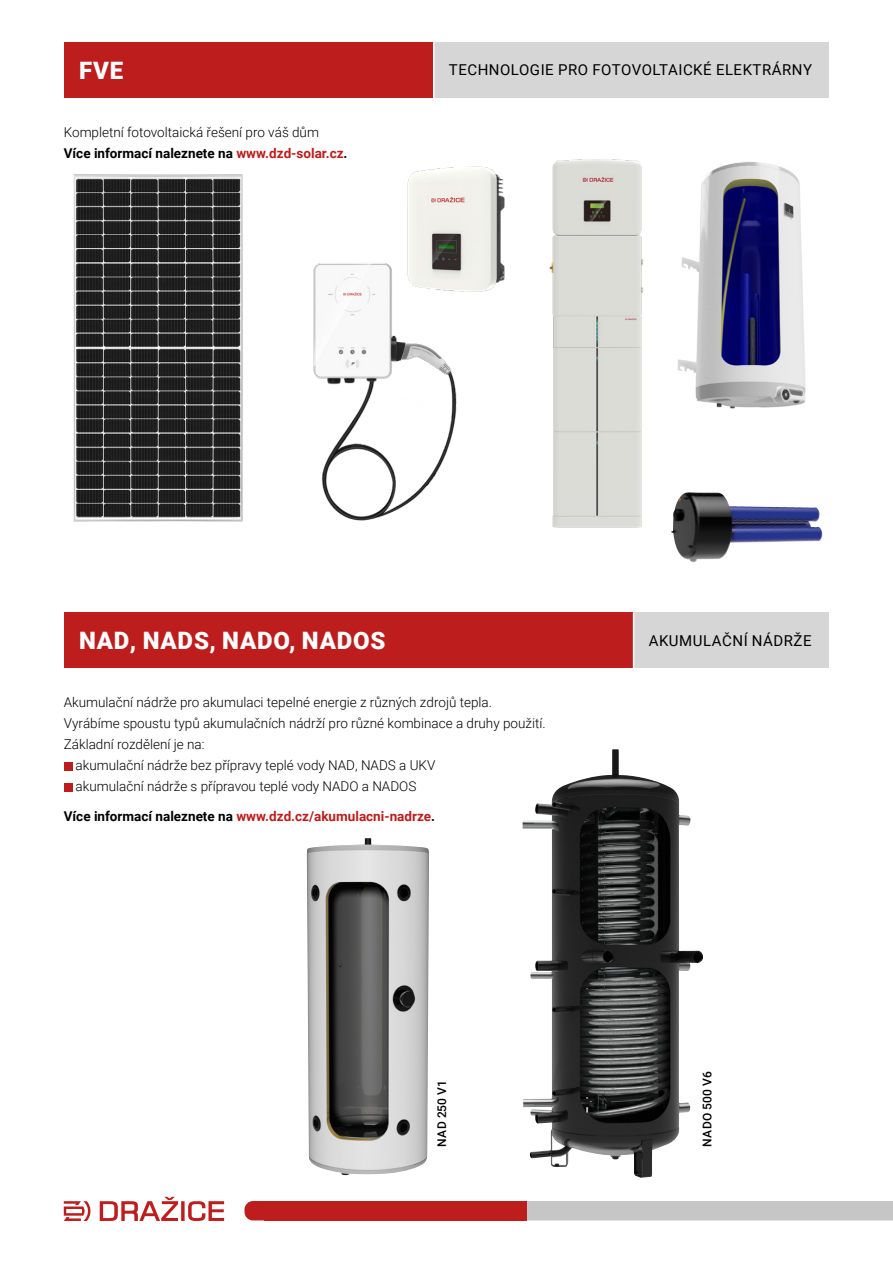
<style>
.page{position:relative;width:893px;height:1263px;background:#fff}
.page>*{position:absolute;margin:0;border:0;box-sizing:border-box;transform-origin:0 0}
.t1{font:900 24px "Roboto";letter-spacing:.035em;color:#fff}
.t2{font:15px "Roboto";letter-spacing:.035em;color:#000}
.t3{font:300 13.5px/21px "Roboto";color:#000}
.t4{font:700 13.5px "Roboto";color:#bd1d1d}
.t5{font:500 12px "Roboto";letter-spacing:.02em;color:#000}
.s1{font-weight:700}
.s2{font-weight:700;color:#bd1d1d}
.s3{color:#000}
</style>
<div class="page">
<svg style="left:100px;top:1197px;width:124px;height:24px"></svg>
<svg style="left:64px;top:1201px;width:26px;height:20px"></svg>
<div style="left:244px;top:1201px;width:649px;height:19px;background:#c6c6c6"></div>
<div style="left:264px;top:1201px;width:262px;height:19px;background:#bd1d1d"></div>
<img style="left:677px;top:162px;width:129px;height:247px">
<img style="left:671px;top:492px;width:151px;height:70px">
<img style="left:73px;top:174px;width:170px;height:348px">
<img style="left:407px;top:166px;width:98px;height:126px">
<img style="left:549px;top:159px;width:95px;height:369px">
<img style="left:313px;top:259px;width:145px;height:262px">
<img style="left:307px;top:838px;width:122px;height:337px">
<img style="left:523px;top:749px;width:180px;height:429px">
<div style="left:64px;top:43px;width:370px;height:55px;background:#bd1d1d"></div>
<div style="left:434px;top:43px;width:395px;height:55px;background:#d6d6d6"></div>
<hr style="left:433px;top:43px;width:1px;height:55px;background:#fff">
<div style="left:64px;top:613px;width:570px;height:55px;background:#bd1d1d"></div>
<div style="left:634px;top:613px;width:195px;height:55px;background:#d6d6d6"></div>
<hr style="left:633px;top:613px;width:1px;height:55px;background:#fff">
<div style="left:64px;top:762px;width:8px;height:8px;background:#bd1d1d"></div>
<div style="left:64px;top:783px;width:8px;height:8px;background:#bd1d1d"></div>
<h1 class="t1" style="left:79px;top:53px;width:46px">FVE</h1>
<p class="t2" style="left:449px;top:60px;width:365px">TECHNOLOGIE PRO FOTOVOLTAICKÉ ELEKTRÁRNY</p>
<p class="t3" style="left:64px;top:121px;width:285px">Kompletní fotovoltaická řešení pro váš dům<br><span class="s1">Více informací naleznete na</span> <span class="s2">www.dzd-solar.cz</span><span class="s1">.</span></p>
<h1 class="t1" style="left:79px;top:623px;width:308px">NAD, NADS, NADO, NADOS</h1>
<p class="t2" style="left:649px;top:630px;width:164px">AKUMULAČNÍ NÁDRŽE</p>
<p class="t3" style="left:64px;top:691px;width:430px">Akumulační nádrže pro akumulaci tepelné energie z různých zdrojů tepla.</p>
<p class="t3" style="left:64px;top:712px;width:483px">Vyrábíme spoustu typů akumulačních nádrží pro různé kombinace a druhy použití.</p>
<p class="t3" style="left:64px;top:733px;width:142px">Základní rozdělení je na:</p>
<p class="t3" style="left:76px;top:754px;width:361px">akumulační nádrže bez přípravy teplé vody NAD, NADS a UKV</p>
<p class="t3" style="left:76px;top:775px;width:342px">akumulační nádrže s přípravou teplé vody NADO a NADOS</p>
<p class="t4" style="left:64px;top:807px;width:373px"><span class="s3">Více informací naleznete na</span> www.dzd.cz/akumulacni-nadrze<span class="s3">.</span></p>
<p class="t5" style="left:433px;top:1147px;width:68px;rotate:-90deg">NAD 250 V1</p>
<p class="t5" style="left:699px;top:1147px;width:77px;rotate:-90deg">NADO 500 V6</p>
</div>
